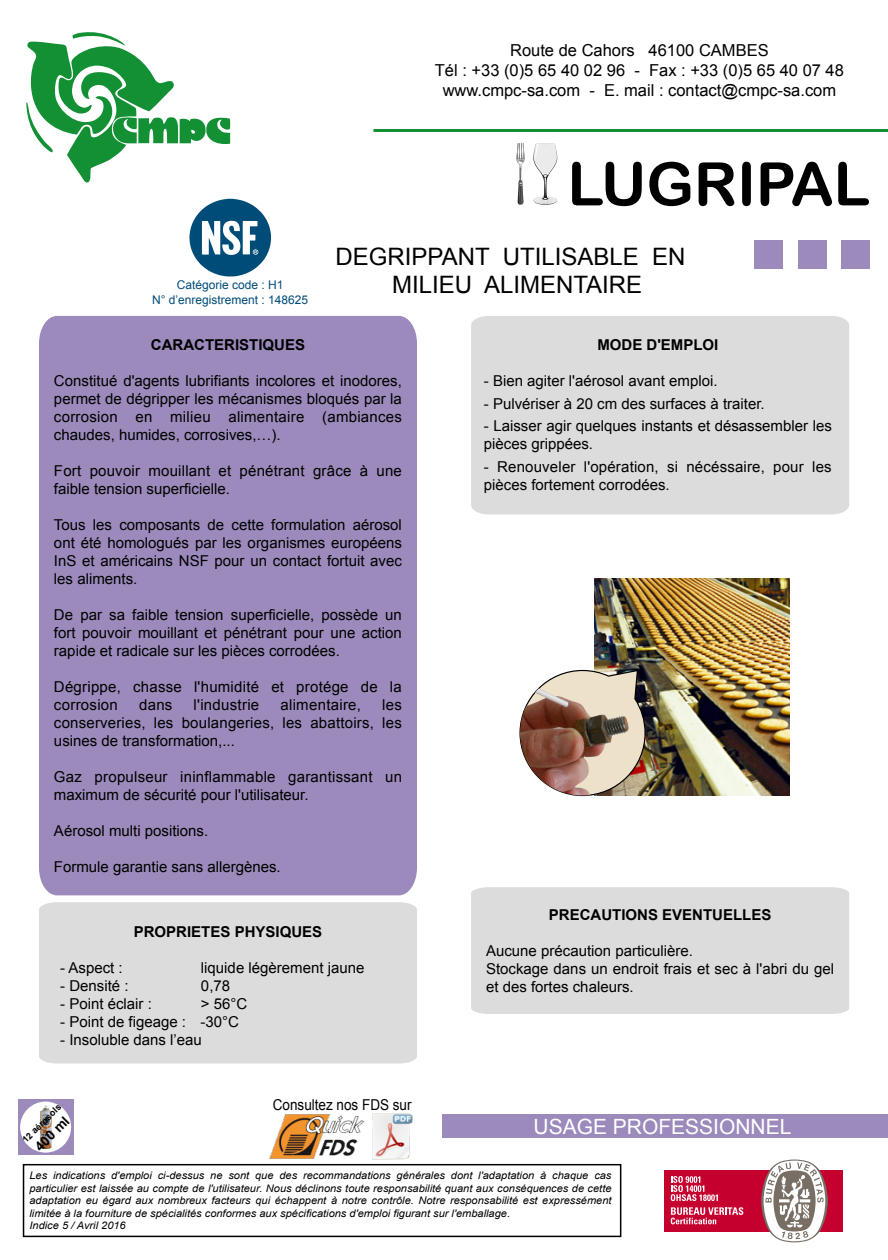
<style>
.page{position:relative;width:888px;height:1260px;background:#fff}
.page>*{position:absolute;margin:0;border:0;box-sizing:border-box;transform-origin:0 0}
.t1{font:60px "Arial Rounded MT Bold";color:#000}
.t2{font:24px/28.8px "Arial";color:#000;text-align:center}
.t3{font:21px "Arial";color:#fff}
.t4{font:16.5px/19.8px "Arial";color:#000;text-align:center}
.t5{font:15px/18px "Arial";color:#000}
.t6{font:700 15px "Arial";color:#000}
.t7{font:15px "Arial";letter-spacing:.02em;color:#000}
.t8{font:15px "Arial";color:#000;scale:.9 1}
.t9{font:700 13.5px "Arial";color:#000}
.t10{font:12px/14.4px "Arial";color:#004c79;text-align:center}
.t11{font:italic 10.5px/12.5px "Arial";color:#000;scale:1.06 1}
.t12{font:700 9px "Arial";color:#000}
</style>
<div class="page">
<hr style="left:374px;top:129px;width:514px;height:3px;background:#138f34">
<div style="left:442px;top:1114px;width:446px;height:24px;background:#9b8abb"></div>
<div style="left:23px;top:1164px;width:598px;height:73px;border:2px solid #000"></div>
<div style="left:842px;top:240px;width:28px;height:29px;background:#9b8abb"></div>
<div style="left:798px;top:240px;width:28px;height:29px;background:#9b8abb"></div>
<div style="left:754px;top:240px;width:29px;height:29px;background:#9b8abb"></div>
<div style="left:39px;top:316px;width:378px;height:579px;background:#9b8abb"></div>
<svg style="left:18px;top:1099px;width:55px;height:56px"></svg>
<div style="left:20px;top:1102px;width:51px;height:51px;background:#fff;border-radius:50%"></div>
<img style="left:39px;top:1106px;width:13px;height:42px">
<svg style="left:26px;top:32px;width:204px;height:151px"></svg>
<div style="left:471px;top:316px;width:378px;height:199px;background:#dcdcdc"></div>
<div style="left:471px;top:887px;width:378px;height:127px;background:#dcdcdc"></div>
<img style="left:269px;top:1115px;width:96px;height:44px">
<img style="left:373px;top:1114px;width:40px;height:45px">
<svg style="left:516px;top:143px;width:9px;height:62px"></svg>
<svg style="left:533px;top:143px;width:25px;height:62px"></svg>
<div style="left:39px;top:902px;width:378px;height:162px;background:#dcdcdc"></div>
<svg style="left:189px;top:199px;width:82px;height:77px"></svg>
<img style="left:594px;top:578px;width:195px;height:217px">
<svg style="left:519px;top:669px;width:127px;height:128px"></svg>
<img style="left:520px;top:688px;width:109px;height:108px">
<div style="left:664px;top:1170px;width:179px;height:62px;background:#c5002e"></div>
<svg style="left:671px;top:1176px;width:47px;height:25px"></svg>
<svg style="left:671px;top:1207px;width:72px;height:17px"></svg>
<svg style="left:761px;top:1160px;width:67px;height:82px"></svg>
<p class="t4" style="left:435px;top:41px;width:411px">Route de Cahors 46100 CAMBES<br>Tél : +33 (0)5 65 40 02 96 - Fax : +33 (0)5 65 40 07 48 www.cmpc-sa.com - E. mail : contact@cmpc-sa.com</p>
<p class="t10" style="left:152px;top:278px;width:158px">Catégorie code : H1<br>N° d’enregistrement : 148625</p>
<h1 class="t1" style="left:568px;top:149px;width:304px">LUGRIPAL</h1>
<h2 class="t2" style="left:336px;top:242px;width:351px">DEGRIPPANT UTILISABLE EN<br>MILIEU ALIMENTAIRE</h2>
<p class="t6" style="left:151px;top:335px;width:156px">CARACTERISTIQUES</p>
<p class="t5" style="left:54px;top:372px;width:350px;text-align:justify">Constitué d'agents lubrifiants incolores et inodores, permet de dégripper les mécanismes bloqués par la corrosion en milieu alimentaire (ambiances chaudes, humides, corrosives,…).</p>
<p class="t5" style="left:54px;top:462px;width:349px">Fort pouvoir mouillant et pénétrant grâce à une faible tension superficielle.</p>
<p class="t5" style="left:54px;top:516px;width:349px;text-align:justify">Tous les composants de cette formulation aérosol ont été homologués par les organismes européens InS et américains NSF pour un contact fortuit avec les aliments.</p>
<p class="t5" style="left:54px;top:606px;width:349px;text-align:justify">De par sa faible tension superficielle, possède un fort pouvoir mouillant et pénétrant pour une action rapide et radicale sur les pièces corrodées.</p>
<p class="t5" style="left:54px;top:678px;width:349px">Dégrippe, chasse l'humidité et protége de la corrosion</p>
<p class="t5" style="left:54px;top:696px;width:350px;text-align:justify;text-indent:328px">les conserveries, les boulangeries, les abattoirs, les usines de transformation,...</p>
<p class="t5" style="left:54px;top:768px;width:350px">Gaz propulseur ininflammable garantissant un maximum de sécurité pour l'utilisateur.</p>
<p class="t5" style="left:54px;top:822px;width:156px">Aérosol multi positions.</p>
<p class="t5" style="left:54px;top:858px;width:228px">Formule garantie sans allergènes.</p>
<p class="t5" style="left:139px;top:696px;width:35px">dans</p>
<p class="t7" style="left:194px;top:695px;width:67px">l'industrie</p>
<p class="t7" style="left:280px;top:695px;width:82px">alimentaire,</p>
<p class="t6" style="left:134px;top:922px;width:190px">PROPRIETES PHYSIQUES</p>
<p class="t5" style="left:60px;top:959px;width:64px">- Aspect :</p>
<p class="t5" style="left:201px;top:959px;width:165px">liquide légèrement jaune</p>
<p class="t5" style="left:60px;top:977px;width:70px">- Densité :</p>
<p class="t5" style="left:201px;top:977px;width:31px">0,78</p>
<p class="t5" style="left:60px;top:995px;width:93px">- Point éclair :</p>
<p class="t5" style="left:201px;top:995px;width:48px">&gt; 56°C</p>
<p class="t5" style="left:60px;top:1013px;width:180px">- Point de figeage : -30°C</p>
<p class="t5" style="left:60px;top:1031px;width:143px">- Insoluble dans l’eau</p>
<p class="t12" style="left:20px;top:1137px;width:52px;rotate:-45deg">12 aérosols</p>
<p class="t9" style="left:31px;top:1142px;width:44px;rotate:-45deg">400 ml</p>
<p class="t8" style="left:273px;top:1095px;width:156px">Consultez nos FDS sur</p>
<p class="t6" style="left:597px;top:335px;width:123px">MODE D'EMPLOI</p>
<p class="t5" style="left:484px;top:372px;width:235px">- Bien agiter l'aérosol avant emploi.</p>
<p class="t5" style="left:484px;top:395px;width:282px">- Pulvériser à 20 cm des surfaces à traiter.</p>
<p class="t5" style="left:484px;top:417px;width:349px">- Laisser agir quelques instants et désassembler les pièces grippées.</p>
<p class="t5" style="left:484px;top:458px;width:349px">- Renouveler l'opération, si nécéssaire, pour les pièces fortement corrodées.</p>
<p class="t6" style="left:549px;top:905px;width:224px">PRECAUTIONS EVENTUELLES</p>
<p class="t5" style="left:486px;top:942px;width:349px">Aucune précaution particulière.<br>Stockage dans un endroit frais et sec à l'abri du gel et des fortes chaleurs.</p>
<h3 class="t3" style="left:534px;top:1112px;width:259px">USAGE PROFESSIONNEL</h3>
<p class="t11" style="left:29px;top:1170px;width:551px">Les indications d'emploi ci-dessus ne sont que des recommandations générales dont l'adaptation à chaque cas particulier est laissée au compte de l'utilisateur. Nous déclinons toute responsabilité quant aux conséquences de cette adaptation eu égard aux nombreux facteurs qui échappent à notre contrôle. Notre responsabilité est expressément limitée à la fourniture de spécialités conformes aux spécifications d'emploi figurant sur l'emballage.<br>Indice 5 / Avril 2016</p>
</div>
